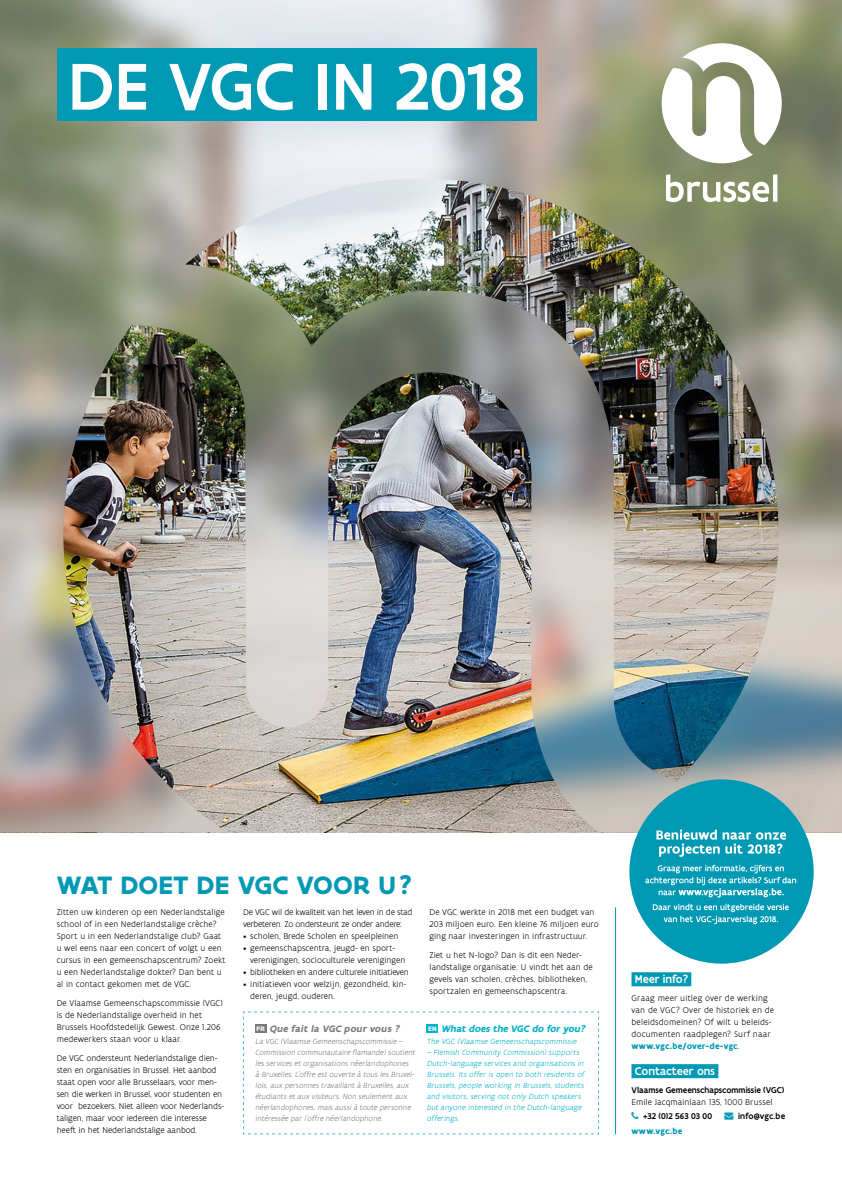
<style>
.page{position:relative;width:842px;height:1191px;background:#fff}
.page>*{position:absolute;margin:0;border:0;box-sizing:border-box;transform-origin:0 0}
.COVER-DE_VGC_IN_2018{font:500 71.1px "Flanders Art Sans";color:#fff}
.COVER__Titel_inleidi{font:700 27px "Flanders Art Sans";color:#0099b3}
.COVER__meer_info_con{font:500 12px "Flanders Art Sans";color:#fff}
.ENG_-_titel{font:italic 700 10px "Flanders Art Sans";color:#00b1c7}
.FR_-_titel{font:italic 700 10px "Flanders Art Sans";color:#7c7b7b}
.BODY{font:300 9px/12px "Flanders Art Sans";color:#000}
.BODY-2{font:300 9px/12px "Flanders Art Sans";letter-spacing:-.025em;color:#000}
.BODY-3{font:500 9px "Flanders Art Sans";color:#000}
.BODY-4{font:300 9px "Flanders Art Sans";letter-spacing:-.02em;color:#000}
.BODY-5{font:700 9px "Flanders Art Sans";letter-spacing:.02em;color:#0099b3}
.FR_-_tekst{font:italic 300 8px/11px "Flanders Art Sans";letter-spacing:.005em;color:#7c7b7b}
.ENG_-_tekst{font:italic 300 8px/11px "Flanders Art Sans";letter-spacing:.005em;color:#00b1c7}
.s1{font-style:normal;font-size:7px;color:#fff}
.s2{font-weight:700;color:#0099b3}
.s3{color:#0099b3}
</style>
<div class="page">
<img style="left:0;top:0;width:842px;height:832px">
<svg style="left:666px;top:174px;width:111px;height:28px"></svg>
<svg style="left:662px;top:43px;width:120px;height:120px"></svg>
<div style="left:57px;top:48px;width:479px;height:73px;background:#0099b3"></div>
<div style="left:631px;top:972px;width:60px;height:14px;background:#0099b3"></div>
<div style="left:631px;top:1064px;width:87px;height:14px;background:#0099b3"></div>
<svg style="left:243px;top:1011px;width:356px;height:123px"></svg>
<hr style="left:615px;top:907px;width:1px;height:227px;background:#0099b3">
<div style="left:629px;top:779px;width:185px;height:184px;background:#0099b3;border-radius:50%"></div>
<svg style="left:656px;top:829px;width:130px;height:27px"></svg>
<svg style="left:645px;top:865px;width:151px;height:32px"></svg>
<svg style="left:653px;top:903px;width:136px;height:21px"></svg>
<h1 class="COVER-DE_VGC_IN_2018" style="left:68px;top:42px;width:459px">DE VGC IN 2018</h1>
<h2 class="COVER__Titel_inleidi" style="left:57px;top:867px;width:357px">WAT DOET DE VGC VOOR U ?</h2>
<p class="BODY" style="left:57px;top:906px;width:170px">Zitten uw kinderen op een Nederlandstalige school of in een Nederlandstalige crèche?<br>Sport u in een Nederlandstalige club? Gaat u wel eens naar een concert of volgt u een cursus in een gemeenschapscentrum? Zoekt u een Nederlandstalige dokter? Dan bent u al in contact gekomen met de VGC.</p>
<p class="BODY" style="left:57px;top:997px;width:168px">De Vlaamse Gemeenschapscommissie (VGC) is de Nederlandstalige overheid in het Brussels Hoofdstedelijk Gewest. Onze 1.206 medewerkers staan voor u klaar.</p>
<p class="BODY" style="left:57px;top:1052px;width:169px">De VGC ondersteunt Nederlandstalige dien&shy;sten en organisaties in Brussel. Het aanbod staat open voor alle Brusselaars, voor men&shy;sen die werken in Brussel, voor studenten en voor bezoekers. Niet alleen voor Nederlands&shy;taligen, maar voor iedereen die interesse heeft in het Nederlandstalige aanbod.</p>
<p class="BODY-2" style="left:243px;top:906px;width:171px">De VGC wil de kwaliteit van het leven in de stad verbeteren. Zo ondersteunt ze onder andere:</p>
<p class="BODY" style="left:243px;top:930px;width:157px">• scholen, Brede Scholen en speelpleinen</p>
<p class="BODY" style="left:250px;top:942px;width:157px;text-indent:-7px">• gemeenschapscentra, jeugd- en sport&shy;verenigingen, socioculturele verenigingen</p>
<p class="BODY-4" style="left:243px;top:966px;width:167px">• bibliotheken en andere culturele initiatieven</p>
<p class="BODY" style="left:250px;top:978px;width:158px;text-indent:-7px">• initiatieven voor welzijn, gezondheid, kin&shy;deren, jeugd, ouderen.</p>
<h5 class="FR_-_titel" style="left:257px;top:1022px;width:147px"><span class="s1">F R</span> Que fait la VGC pour vous ?</h5>
<p class="FR_-_tekst" style="left:255px;top:1036px;width:163px">La VGC (Vlaamse Gemeenschapscommissie – Commission communautaire flamande)soutient lesservicesetorganisationsnéerlandophones à Bruxelles.L’offre estouverte à touslesBruxel&shy;lois,aux personnestravaillantà Bruxelles,aux étudiantsetaux visiteurs.Non seulementaux néerlandophones,maisaussià toute personne intéressée parl’offre néerlandophone.</p>
<p class="BODY" style="left:429px;top:906px;width:171px">De VGC werkte in 2018 met een budget van<br>203 miljoen euro. Een kleine 76 miljoen euro ging naar investeringen in infrastructuur.</p>
<p class="BODY" style="left:429px;top:949px;width:165px">Ziet u het N-logo? Dan is dit een Neder&shy;landstalige organisatie. U vindt het aan de gevels van scholen, crèches, bibliotheken, sportzalen en gemeenschapscentra.</p>
<h5 class="ENG_-_titel" style="left:428px;top:1022px;width:161px"><span class="s1">E N</span> Whatdoesthe VGC do foryou?</h5>
<p class="ENG_-_tekst" style="left:427px;top:1036px;width:153px">The VGC (Vlaamse Gemeenschapscommissie</p>
<p class="ENG_-_tekst" style="left:427px;top:1047px;width:161px">– Flemish Community Commission) supports Dutch-language services and organisations in Brussels. Its offer is open to both residents of Brussels, people working in Brussels, students and visitors, serving not only Dutch speakers but anyone interested in the Dutch-language offerings.</p>
<h4 class="COVER__meer_info_con" style="left:635px;top:971px;width:55px">Meer info?</h4>
<p class="BODY" style="left:631px;top:992px;width:144px">Graag meer uitleg over de werking van de VGC? Over de historiek en de beleidsdomeinen? Of wilt u beleids&shy;documenten raadplegen? Surf naar <span class="s2">www.vgc.be/over-de-vgc</span>.</p>
<h4 class="COVER__meer_info_con" style="left:635px;top:1063px;width:82px">Contacteer ons</h4>
<p class="BODY-3" style="left:631px;top:1084px;width:154px">Vlaamse Gemeenschapscommissie (VGC)</p>
<p class="BODY" style="left:631px;top:1096px;width:142px">Emile Jacqmainlaan 135, 1000 Brussel</p>
<p class="BODY-3" style="left:643px;top:1110px;width:71px">+32 (0)2 563 03 00</p>
<p class="BODY-3" style="left:724px;top:1110px;width:62px"><span class="s3">→</span> info@vgc.be</p>
<p class="BODY-5" style="left:631px;top:1125px;width:52px">www.vgc.be</p>
</div>
